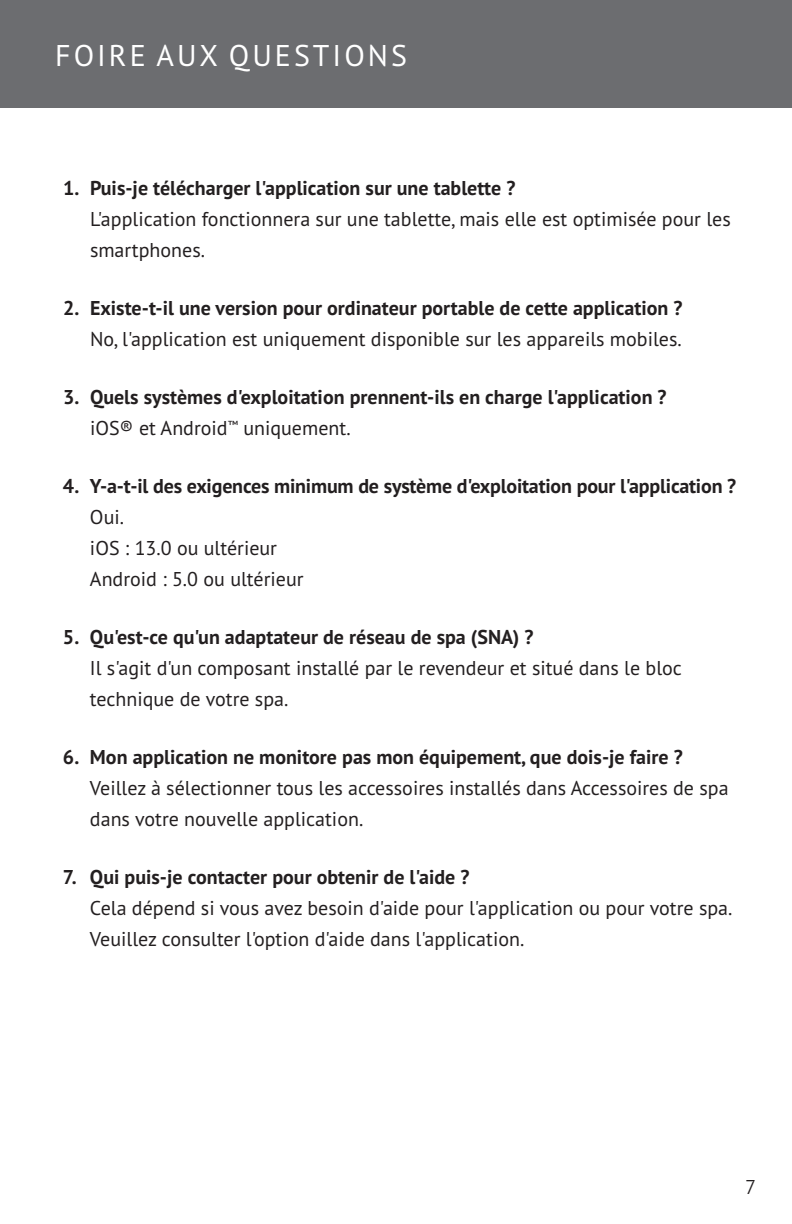
<style>
.page{position:relative;width:792px;height:1224px;background:#fff}
.page>*{position:absolute;margin:0;border:0;box-sizing:border-box;transform-origin:0 0}
.t1{font:30px "PT Sans Pro";letter-spacing:.1em;color:#fff}
.t2{font:20px/31px "PT Sans Pro";color:#231f20}
.t3{font:700 20px/31px "PT Sans Pro";color:#231f20}
.t4{font:300 20px "PT Sans Pro";color:#231f20}
.s1{font-weight:400}
</style>
<div class="page">
<div style="left:0;top:0;width:792px;height:108px;background:#6c6d70"></div>
<h1 class="t1" style="left:55px;top:36px;width:353px">FOIRE AUX QUESTIONS</h1>
<p class="t3" style="left:63px;top:173px;width:454px">1. Puis-je télécharger l'application sur une tablette ?</p>
<p class="t2" style="left:90px;top:203px;width:642px">L'application fonctionnera sur une tablette, mais elle est optimisée pour les smartphones.</p>
<p class="t3" style="left:63px;top:293px;width:621px">2. Existe-t-il une version pour ordinateur portable de cette application ?</p>
<p class="t2" style="left:90px;top:323px;width:593px">No, l'application est uniquement disponible sur les appareils mobiles.</p>
<p class="t3" style="left:90px;top:382px;width:578px;text-indent:-27px">3. Quels systèmes d'exploitation prennent-ils en charge l'application ? <span class="s1">iOS® et Android</span><sup>™</sup> <span class="s1">uniquement.</span></p>
<p class="t3" style="left:63px;top:471px;width:675px">4. Y-a-t-il des exigences minimum de système d'exploitation pour l'application ?</p>
<p class="t2" style="left:90px;top:501px;width:215px">Oui.<br>iOS : 13.0 ou ultérieur<br>Android : 5.0 ou ultérieur</p>
<p class="t3" style="left:63px;top:622px;width:472px">5. Qu'est-ce qu'un adaptateur de réseau de spa (SNA) ?</p>
<p class="t2" style="left:90px;top:652px;width:593px">Il s'agit d'un composant installé par le revendeur et situé dans le bloc technique de votre spa.</p>
<p class="t3" style="left:63px;top:742px;width:621px">6. Mon application ne monitore pas mon équipement, que dois-je faire ?</p>
<p class="t2" style="left:90px;top:772px;width:640px">Veillez à sélectionner tous les accessoires installés dans Accessoires de spa dans votre nouvelle application.</p>
<p class="t3" style="left:63px;top:862px;width:408px">7. Qui puis-je contacter pour obtenir de l'aide ?</p>
<p class="t2" style="left:90px;top:892px;width:644px">Cela dépend si vous avez besoin d'aide pour l'application ou pour votre spa.<br>Veuillez consulter l'option d'aide dans l'application.</p>
<p class="t4" style="left:745px;top:1174px;width:12px">7</p>
</div>
